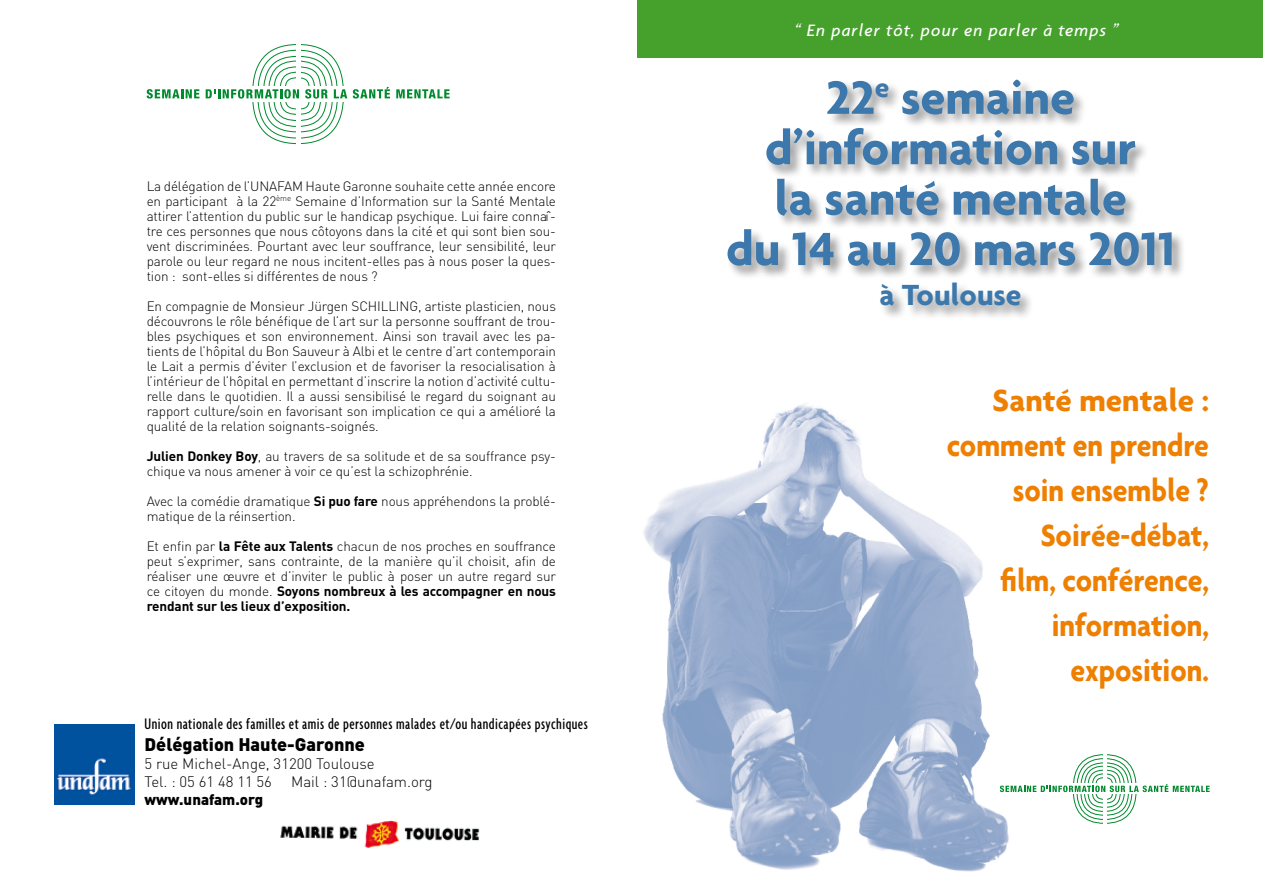
<style>
.page{position:relative;width:1263px;height:893px;background:#fff}
.page>*{position:absolute;margin:0;border:0;box-sizing:border-box;transform-origin:0 0}
.t1{font:700 50.4px/50.4px "Agenda";color:#3d78ac;text-align:center}
.t2{font:700 33px/45px "Agenda";color:#ee7f00;text-align:right}
.t3{font:700 31.5px "Agenda";color:#3d78ac}
.t4{font:900 18px "DIN";color:#000}
.t5{font:italic 500 17.85px "Agenda";letter-spacing:.06em;color:#fff}
.t6{font:500 extra-condensed 16.5px "Agenda";letter-spacing:.03em;color:#000}
.t7{font:300 15px/18px "DIN";color:#000}
.t8{font:900 15px "DIN";color:#000}
.t9{font:300 13.5px/15px "DIN";letter-spacing:-.01em;color:#000;text-align:justify}
.s1{font-weight:700}
</style>
<div class="page">
<img style="left:280px;top:821px;width:200px;height:27px">
<svg style="left:147px;top:89px;width:52px;height:10px"></svg>
<svg style="left:206px;top:44px;width:141px;height:101px"></svg>
<svg style="left:353px;top:87px;width:37px;height:12px"></svg>
<svg style="left:396px;top:89px;width:54px;height:9px"></svg>
<img style="left:54px;top:724px;width:81px;height:81px">
<img style="left:643px;top:403px;width:366px;height:469px">
<div style="left:638px;top:0;width:625px;height:57px;background:#45a12b"></div>
<div style="left:725px;top:78px;width:461px;height:241px;background:#000;opacity:.4"></div>
<svg style="left:1000px;top:754px;width:210px;height:70px"></svg>
<p class="t9" style="left:147px;top:178px;width:411px">La délégation de l’UNAFAM Haute Garonne souhaite cette année encore en participant à la 22<sup>ème</sup> Semaine d’Information sur la Santé Mentale attirer l’attention du public sur le handicap psychique. Lui faire connaî&shy;tre ces personnes que nous côtoyons dans la cité et qui sont bien sou&shy;vent discriminées. Pourtant avec leur souffrance, leur sensibilité, leur parole ou leur regard ne nous incitent-elles pas à nous poser la ques&shy;tion : sont-elles si différentes de nous ?</p>
<p class="t9" style="left:147px;top:298px;width:411px">En compagnie de Monsieur Jürgen SCHILLING, artiste plasticien, nous découvrons le rôle bénéfique de l’art sur la personne souffrant de trou&shy;bles psychiques et son environnement. Ainsi son travail avec les pa&shy;tients de l’hôpital du Bon Sauveur à Albi et le centre d’art contemporain le Lait a permis d’éviter l’exclusion et de favoriser la resocialisation à l’intérieur de l’hôpital en permettant d’inscrire la notion d’activité cultu&shy;relle dans le quotidien. Il a aussi sensibilisé le regard du soignant au rapport culture/soin en favorisant son implication ce qui a amélioré la qualité de la relation soignants-soignés.</p>
<p class="t9" style="left:147px;top:448px;width:411px"><span class="s1">Julien Donkey Boy</span>, au travers de sa solitude et de sa souffrance psy&shy;chique va nous amener à voir ce qu’est la schizophrénie.</p>
<p class="t9" style="left:147px;top:493px;width:411px">Avec la comédie dramatique <span class="s1">Si puo fare</span> nous appréhendons la problé&shy;matique de la réinsertion.</p>
<p class="t9" style="left:147px;top:538px;width:411px">Et enfin par <span class="s1">la Fête aux Talents</span> chacun de nos proches en souffrance peut s’exprimer, sans contrainte, de la manière qu’il choisit, afin de réaliser une œuvre et d’inviter le public à poser un autre regard sur ce citoyen du monde. <span class="s1">Soyons nombreux à les accompagner en nous rendant sur les lieux d’exposition.</span></p>
<p class="t6" style="left:145px;top:715px;width:445px">Union nationale des familles et amis de personnes malades et/ou handicapées psychiques</p>
<h3 class="t4" style="left:145px;top:732px;width:222px">Délégation Haute-Garonne</h3>
<p class="t7" style="left:145px;top:754px;width:232px">5 rue Michel-Ange, 31200 Toulouse<br>Tel. : 05 61 48 11 56</p>
<p class="t7" style="left:291px;top:772px;width:143px">Mail : 31@unafam.org</p>
<p class="t8" style="left:145px;top:790px;width:120px">www.unafam.org</p>
<h3 class="t5" style="left:795px;top:19px;width:325px">“ En parler tôt, pour en parler à temps ”</h3>
<h1 class="t1" style="left:726px;top:71px;width:451px">22<sup>e</sup> semaine d’information sur<br>la santé mentale<br>du 14 au 20 mars 2011</h1>
<h3 class="t3" style="left:879px;top:276px;width:143px">à Toulouse</h3>
<h2 class="t2" style="left:947px;top:377px;width:264px">Santé mentale : comment en prendre soin ensemble ?<br>Soirée-débat,<br>film, conférence, information, exposition.</h2>
</div>
